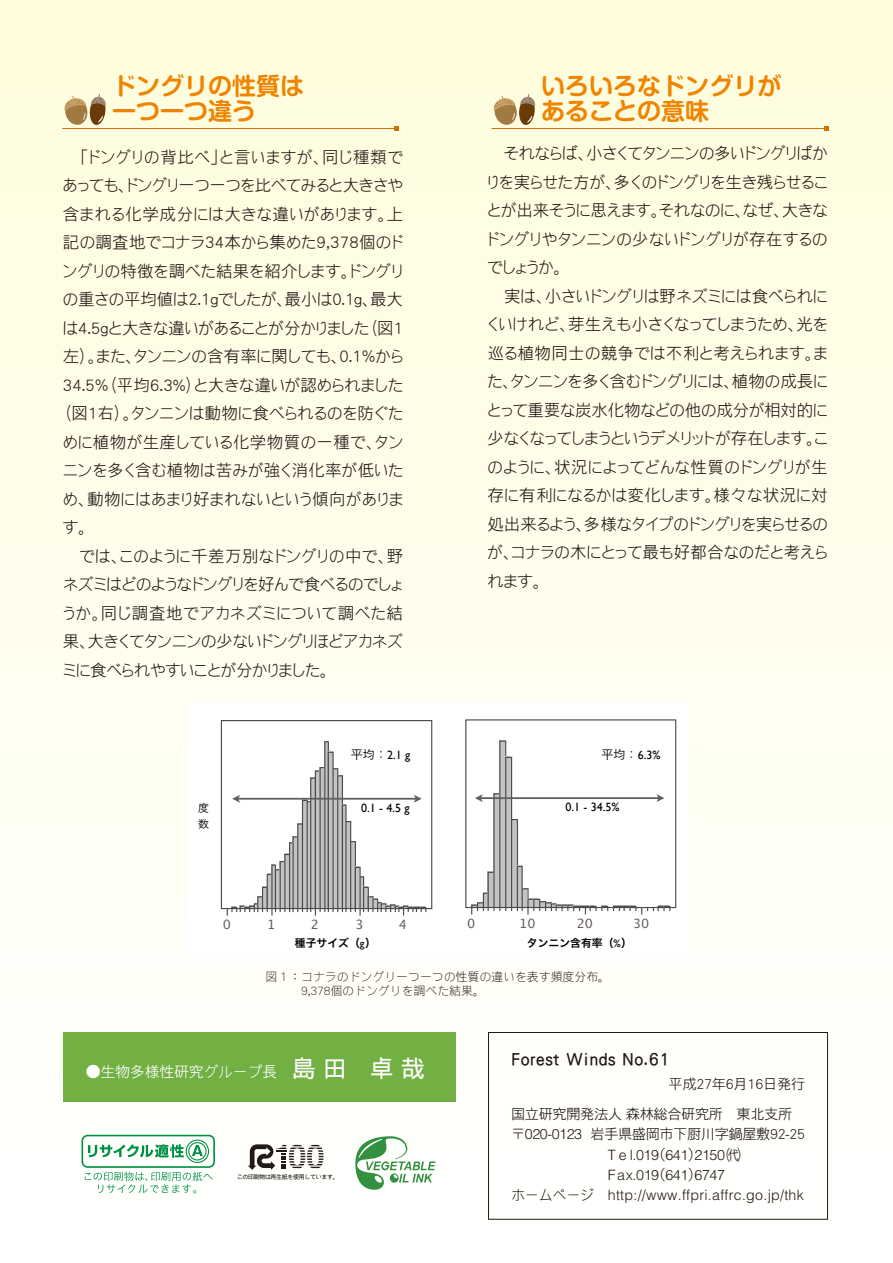
<style>
.page{position:relative;width:893px;height:1263px;background:#fff}
.page>*{position:absolute;margin:0;border:0;box-sizing:border-box;transform-origin:0 0}
.t1{font:700 24px/25.5px "Shin M Go Pro De";color:#f08300}
.t2{font:24px "DF Gothic P Std W5";color:#fff}
.t3{font:18px "DF Gothic P Std W5";letter-spacing:.03em;color:#231916}
.t4{font:16.5px/28.5px "DF Gothic P Std W3";letter-spacing:-.085em;color:#231916}
.t5{font:16.5px/28.5px "DF Gothic P Std W3";letter-spacing:-.045em;color:#231916}
.t6{font:16.5px/28.5px "DF Gothic P Std W3";letter-spacing:-.135em;color:#231916}
.t7{font:16.5px/28.5px "DF Gothic P Std W3";letter-spacing:-.11em;color:#231916}
.t8{font:16.5px/28.5px "DF Gothic P Std W3";letter-spacing:-.065em;color:#231916}
.t9{font:16.5px "DF Gothic P Std W3";letter-spacing:-.175em;color:#231916}
.t10{font:16.5px "DF Gothic P Std W3";letter-spacing:-.055em;color:#231916}
.t11{font:16.5px "DF Gothic P Std W3";letter-spacing:-.03em;color:#231916}
.t12{font:16.5px "DF Gothic P Std W3";letter-spacing:-.05em;color:#231916}
.t13{font:16.5px/28.5px "DF Gothic P Std W3";letter-spacing:-.145em;color:#231916}
.t14{font:16.5px "DF Gothic P Std W3";letter-spacing:-.015em;color:#231916}
.t15{font:16.5px "DF Gothic P Std W3";letter-spacing:-.04em;color:#231916}
.t16{font:16.5px "DF Gothic P Std W3";letter-spacing:-.13em;color:#231916}
.t17{font:16.5px "DF Gothic P Std W3";letter-spacing:-.12em;color:#231916}
.t18{font:16.5px "DF Gothic P Std W3";letter-spacing:-.14em;color:#231916}
.t19{font:16.5px "DF Gothic P Std W3";letter-spacing:-.02em;color:#231916}
.t20{font:15px "DF Gothic P Std W3";letter-spacing:-.02em;color:#fff}
.t21{font:14.25px/20.2px "DF Gothic P Std W3";letter-spacing:-.03em;color:#231916}
.t22{font:300 14.25px/20.2px "Helvetica LT Std";letter-spacing:.02em;color:#231916}
.t23{font:300 14.25px/20.2px "Helvetica LT Std";letter-spacing:-.03em;color:#231916}
.t24{font:300 14.25px "Shin Go Pro";color:#231916}
.t25{font:12.9px "Lucida Grande";color:#231916}
.t26{font:12px/13.5px "DF Gothic P Std W2";letter-spacing:-.01em;color:#231916}
.t27{font:12px "Gill Sans";color:#000}
.t28{font:10.8px "Hira Kaku Pro N W6";color:#000}
.t29{font:10.8px/16.2px "Hira Kaku Pro N W3";color:#000}
.t30{font:6px "DF Gothic P Std W5";letter-spacing:-.06em;color:#231916}
.s1{font-family:"Hira Kaku Pro N W3"}
.s2{font-family:"Gill Sans"}
.s3{font-family:"DF Gothic P Std W3";font-weight:400}
.s4{font-family:"Shin Go Pro"}
</style>
<div class="page">
<div style="left:0;top:0;width:893px;height:1263px;background:linear-gradient(to bottom,#fffcdc,#fff)"></div>
<div style="left:63px;top:1032px;width:392px;height:69px;background:#72b044"></div>
<div style="left:488px;top:1032px;width:340px;height:187px;border:1px solid #231916"></div>
<div style="left:82px;top:1135px;width:133px;height:33px;border:2px solid #009244;border-radius:5px"></div>
<svg style="left:85px;top:1172px;width:128px;height:21px"></svg>
<svg style="left:88px;top:1139px;width:122px;height:24px"></svg>
<svg style="left:248px;top:1144px;width:75px;height:26px"></svg>
<svg style="left:355px;top:1136px;width:81px;height:54px"></svg>
<hr style="left:62px;top:128px;width:335px;height:1px;background:#d07100">
<svg style="left:394px;top:126px;width:5px;height:5px"></svg>
<svg style="left:64px;top:94px;width:42px;height:32px"></svg>
<hr style="left:492px;top:128px;width:334px;height:1px;background:#d07100">
<svg style="left:824px;top:126px;width:5px;height:5px"></svg>
<svg style="left:493px;top:94px;width:43px;height:32px"></svg>
<div style="left:187px;top:702px;width:502px;height:256px;background:#fff"></div>
<svg style="left:227px;top:741px;width:199px;height:174px"></svg>
<svg style="left:471px;top:740px;width:199px;height:174px"></svg>
<h1 class="t1" style="left:112px;top:70px;width:193px">ドングリの性質は一つ一つ違う</h1>
<h1 class="t1" style="left:541px;top:70px;width:242px">いろいろなドングリがあることの意味</h1>
<p class="t4" style="left:62px;top:142px;width:343px;text-indent:9px">「ドングリの背比べ」<br>あってもドングリ一つ一つを比べてみると大きさや</p>
<p class="t5" style="left:62px;top:171px;width:346px;text-indent:57px">、<br>含まれる化学成分には大きな違いがあります上。記の調査地でコナラ34本から集めた9,378個のドングリの特徴を調べた結果を紹介しますドングリ</p>
<p class="t4" style="left:218px;top:142px;width:113px">と言いますが、</p>
<p class="t4" style="left:322px;top:142px;width:83px">同じ種類で</p>
<p class="t4" style="left:341px;top:256px;width:18px">。</p>
<p class="t5" style="left:62px;top:285px;width:232px">の重さの平均値は2.1gでしたが、</p>
<p class="t4" style="left:284px;top:285px;width:96px">最小は0.1 、g</p>
<p class="t4" style="left:370px;top:285px;width:34px">最大</p>
<p class="t4" style="left:361px;top:313px;width:44px">（図1</p>
<p class="t4" style="left:62px;top:313px;width:310px">は4.5gと大きな違いがあることが分かりました</p>
<p class="t4" style="left:100px;top:342px;width:305px;text-indent:-37px">左）。<br>（平均6.3% と大きな違いが認められました</p>
<p class="t4" style="left:95px;top:342px;width:254px">またタンニンの含有率に関しても、</p>
<p class="t4" style="left:374px;top:342px;width:32px">から</p>
<p class="t4" style="left:339px;top:342px;width:39px">0.1％</p>
<p class="t4" style="left:126px;top:342px;width:18px">、</p>
<p class="t4" style="left:186px;top:370px;width:18px">）</p>
<p class="t4" style="left:63px;top:370px;width:49px">34.5％</p>
<p class="t4" style="left:54px;top:399px;width:87px">（図右1 ）。</p>
<p class="t4" style="left:130px;top:399px;width:275px">タンニンは動物に食べられるのを防ぐた</p>
<p class="t14" style="left:62px;top:433px;width:322px">めに植物が生産している化学物質の一種で、</p>
<p class="t10" style="left:62px;top:461px;width:344px">ニンを多く含む植物は苦みが強く消化率が低いた</p>
<p class="t4" style="left:87px;top:484px;width:319px">動物にはあまり好まれないという傾向がありま</p>
<p class="t4" style="left:374px;top:427px;width:31px">タン</p>
<p class="t4" style="left:62px;top:484px;width:34px">め、</p>
<p class="t4" style="left:62px;top:513px;width:34px">す。</p>
<p class="t8" style="left:79px;top:541px;width:326px">ではこのように千差万別なドングリの中で野、</p>
<p class="t4" style="left:111px;top:541px;width:18px">、</p>
<p class="t6" style="left:62px;top:570px;width:345px">ネズミはどのようなドングリを好んで食べるのでしょ</p>
<p class="t15" style="left:101px;top:604px;width:304px">同じ調査地でアカネズミについて調べた結</p>
<p class="t6" style="left:88px;top:598px;width:317px;text-indent:-27px">うか。<br>大きくてタンニンの少ないドングリほどアカネズ</p>
<p class="t13" style="left:61px;top:627px;width:277px">果、<br>ミに食べられやすいことが分かりました。</p>
<p class="t29" style="left:198px;top:799px;width:12px">度数</p>
<p class="t25" style="left:223px;top:917px;width:10px">0</p>
<p class="t27" style="left:351px;top:748px;width:61px"><span class="s1">平均：</span>2.1 g</p>
<p class="t27" style="left:361px;top:801px;width:50px">0.1 - 4.5 g</p>
<p class="t25" style="left:267px;top:917px;width:10px">1</p>
<p class="t25" style="left:311px;top:917px;width:10px">2</p>
<p class="t25" style="left:355px;top:917px;width:10px">3</p>
<p class="t28" style="left:295px;top:933px;width:83px">種子サイズ（）<span class="s2">g</span></p>
<p class="t25" style="left:399px;top:917px;width:10px">4</p>
<p class="t4" style="left:503px;top:139px;width:93px">それならば、</p>
<p class="t6" style="left:586px;top:139px;width:243px">小さくてタンニンの多いドングリばか</p>
<p class="t18" style="left:614px;top:173px;width:217px">多くのドングリを生き残らせるこ</p>
<p class="t4" style="left:485px;top:168px;width:139px">りを実らせた方が、</p>
<p class="t4" style="left:486px;top:196px;width:306px">とが出来そうに思えますそれなのになぜ、</p>
<p class="t4" style="left:782px;top:196px;width:48px">大きな</p>
<p class="t7" style="left:484px;top:196px;width:345px;text-indent:167px">。<br>ドングリやタンニンの少ないドングリが存在するのでしょうか。</p>
<p class="t7" style="left:545px;top:282px;width:285px">小さいドングリは野ネズミには食べられに</p>
<p class="t4" style="left:735px;top:196px;width:18px">、</p>
<p class="t4" style="left:504px;top:282px;width:50px">実は、</p>
<p class="t4" style="left:485px;top:310px;width:93px">くいけれど、</p>
<p class="t11" style="left:487px;top:344px;width:343px">巡る植物同士の競争では不利と考えられますま。</p>
<p class="t4" style="left:732px;top:367px;width:98px">植物の成長に</p>
<p class="t17" style="left:568px;top:316px;width:238px">芽生えも小さくなってしまうため、</p>
<p class="t4" style="left:796px;top:310px;width:34px">光を</p>
<p class="t16" style="left:487px;top:373px;width:255px">たタンニンを多く含むドングリには、</p>
<p class="t4" style="left:502px;top:367px;width:18px">、</p>
<p class="t12" style="left:486px;top:401px;width:344px">とって重要な炭水化物などの他の成分が相対的に</p>
<p class="t9" style="left:487px;top:430px;width:343px">少なくなってしまうというデメリットが存在しますこ。</p>
<p class="t4" style="left:554px;top:452px;width:275px">状況によってどんな性質のドングリが生</p>
<p class="t4" style="left:487px;top:452px;width:76px">のように、</p>
<p class="t4" style="left:487px;top:481px;width:342px">存に有利になるかは変化します。<br>処出来るよう多様なタイプのドングリを実らせるの</p>
<p class="t8" style="left:486px;top:509px;width:345px;text-indent:89px">、<br>がコナラの木にとって最も好都合なのだと考えら</p>
<p class="t4" style="left:487px;top:538px;width:64px;text-indent:16px">、<br>れます。</p>
<p class="t19" style="left:714px;top:487px;width:116px">様々な状況に対</p>
<p class="t25" style="left:467px;top:916px;width:10px">0</p>
<p class="t27" style="left:602px;top:747px;width:60px"><span class="s1">平均：</span>6.3%</p>
<p class="t27" style="left:565px;top:800px;width:56px">0.1 - 34.5%</p>
<p class="t25" style="left:519px;top:916px;width:18px">10</p>
<p class="t25" style="left:577px;top:916px;width:18px">20</p>
<p class="t28" style="left:527px;top:933px;width:107px">タンニン含有率)<span class="s2">%</span>(</p>
<p class="t25" style="left:633px;top:916px;width:18px">30</p>
<p class="t26" style="left:266px;top:970px;width:346px">図１：コナラのドングリ一つ一つの性質の違いを表す頻度分布。　　　9,378個のドングリを調べた結果。</p>
<p class="t20" style="left:86px;top:1063px;width:193px">●生物多様性研究グループ長</p>
<h1 class="t2" style="left:292px;top:1055px;width:135px">島田　卓哉</h1>
<p class="t30" style="left:237px;top:1173px;width:103px">この印刷物は再生紙を使用しています。</p>
<p class="t3" style="left:511px;top:1048px;width:160px">Forest Winds No.61</p>
<p class="t21" style="left:668px;top:1074px;width:138px">平成27年月6 16日発行</p>
<p class="t21" style="left:590px;top:1104px;width:216px;text-indent:-79px">国立研究開発法人森林総合研究所　東北支所岩手県盛岡市下厨川字鍋屋敷92-25</p>
<p class="t23" style="left:511px;top:1124px;width:73px"><span class="s3">〒</span>020-0123</p>
<p class="t23" style="left:651px;top:1144px;width:91px"><span class="s4">（</span>641 2150<span class="s3">㈹</span></p>
<p class="t24" style="left:688px;top:1142px;width:16px">）</p>
<p class="t23" style="left:651px;top:1144px;width:75px;text-indent:-44px">leT .019<br><span class="s4">)</span>641 6747</p>
<p class="t24" style="left:688px;top:1163px;width:16px">(</p>
<p class="t22" style="left:511px;top:1165px;width:294px;text-indent:97px">Fax.019<br><span class="s3">ホームページ　</span>http://www.ffpri.affrc.go j p. /thk</p>
</div>
